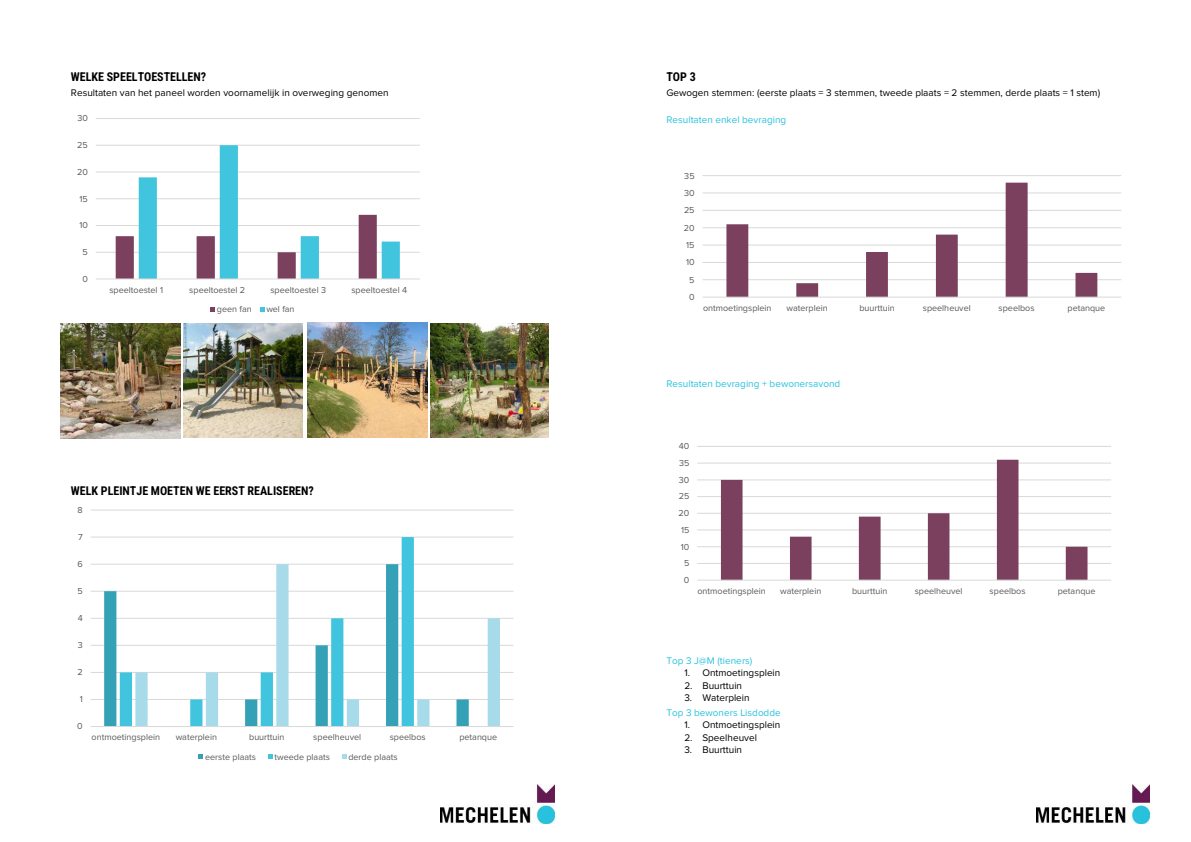
<style>
.page{position:relative;width:1191px;height:842px;background:#fff}
.page>*{position:absolute;margin:0;border:0;box-sizing:border-box;transform-origin:0 0}
.t1{font:700 12px "Roboto Condensed";color:#000}
.t2{font:10px "Proxima Nova";letter-spacing:.005em;color:#000}
.t3{font:10px "Proxima Nova";letter-spacing:.005em;color:#29c2de}
.t4{font:9px "Proxima Nova";color:#595959}
</style>
<div class="page">
<img style="left:441px;top:785px;width:113px;height:38px">
<hr style="left:91px;top:699px;width:422px;height:1px;background:#d9d9d9">
<hr style="left:91px;top:672px;width:422px;height:1px;background:#d9d9d9">
<hr style="left:91px;top:645px;width:422px;height:1px;background:#d9d9d9">
<hr style="left:91px;top:618px;width:422px;height:1px;background:#d9d9d9">
<hr style="left:91px;top:591px;width:422px;height:1px;background:#d9d9d9">
<hr style="left:91px;top:564px;width:422px;height:1px;background:#d9d9d9">
<hr style="left:91px;top:537px;width:422px;height:1px;background:#d9d9d9">
<hr style="left:91px;top:510px;width:422px;height:1px;background:#d9d9d9">
<svg style="left:104px;top:564px;width:16px;height:162px;fill:#34a1b6"></svg>
<svg style="left:120px;top:537px;width:294px;height:189px"></svg>
<svg style="left:135px;top:564px;width:365px;height:162px"></svg>
<hr style="left:91px;top:726px;width:422px;height:1px;background:#d9d9d9">
<svg style="left:199px;top:754px;width:4px;height:5px"></svg>
<svg style="left:268px;top:754px;width:4px;height:5px"></svg>
<svg style="left:342px;top:754px;width:4px;height:5px"></svg>
<hr style="left:96px;top:252px;width:324px;height:1px;background:#d9d9d9">
<hr style="left:96px;top:225px;width:324px;height:1px;background:#d9d9d9">
<hr style="left:96px;top:198px;width:324px;height:1px;background:#d9d9d9">
<hr style="left:96px;top:172px;width:324px;height:1px;background:#d9d9d9">
<hr style="left:96px;top:145px;width:324px;height:1px;background:#d9d9d9">
<hr style="left:96px;top:118px;width:324px;height:1px;background:#d9d9d9">
<svg style="left:116px;top:145px;width:284px;height:134px"></svg>
<hr style="left:96px;top:279px;width:324px;height:1px;background:#d9d9d9">
<svg style="left:210px;top:307px;width:5px;height:4px"></svg>
<svg style="left:260px;top:307px;width:4px;height:4px"></svg>
<img style="left:60px;top:323px;width:120px;height:115px">
<img style="left:184px;top:323px;width:118px;height:115px">
<img style="left:307px;top:323px;width:121px;height:115px">
<img style="left:430px;top:323px;width:119px;height:115px">
<img style="left:1036px;top:785px;width:113px;height:38px">
<hr style="left:697px;top:563px;width:414px;height:1px;background:#d9d9d9">
<hr style="left:697px;top:546px;width:414px;height:1px;background:#d9d9d9">
<hr style="left:697px;top:530px;width:414px;height:1px;background:#d9d9d9">
<hr style="left:697px;top:513px;width:414px;height:1px;background:#d9d9d9">
<hr style="left:697px;top:496px;width:414px;height:1px;background:#d9d9d9">
<hr style="left:697px;top:479px;width:414px;height:1px;background:#d9d9d9">
<hr style="left:697px;top:463px;width:414px;height:1px;background:#d9d9d9">
<hr style="left:697px;top:446px;width:414px;height:1px;background:#d9d9d9">
<svg style="left:721px;top:460px;width:366px;height:120px"></svg>
<hr style="left:697px;top:580px;width:414px;height:1px;background:#d9d9d9">
<hr style="left:702px;top:279px;width:419px;height:1px;background:#d9d9d9">
<hr style="left:702px;top:262px;width:419px;height:1px;background:#d9d9d9">
<hr style="left:702px;top:245px;width:419px;height:1px;background:#d9d9d9">
<hr style="left:702px;top:227px;width:419px;height:1px;background:#d9d9d9">
<hr style="left:702px;top:210px;width:419px;height:1px;background:#d9d9d9">
<hr style="left:702px;top:193px;width:419px;height:1px;background:#d9d9d9">
<hr style="left:702px;top:175px;width:419px;height:1px;background:#d9d9d9">
<svg style="left:726px;top:183px;width:371px;height:114px"></svg>
<hr style="left:702px;top:297px;width:419px;height:1px;background:#d9d9d9">
<h1 class="t1" style="left:71px;top:68px;width:137px">WELKE SPEELTOESTELLEN?</h1>
<p class="t2" style="left:71px;top:87px;width:319px">Resultaten van het paneel worden voornamelijk in overweging genomen</p>
<p class="t4" style="left:77px;top:113px;width:12px">30</p>
<p class="t4" style="left:77px;top:140px;width:12px">25</p>
<p class="t4" style="left:77px;top:167px;width:12px">20</p>
<p class="t4" style="left:80px;top:194px;width:10px">15</p>
<p class="t4" style="left:79px;top:220px;width:10px">10</p>
<p class="t4" style="left:83px;top:247px;width:7px">5</p>
<p class="t4" style="left:82px;top:274px;width:7px">0</p>
<p class="t4" style="left:109px;top:285px;width:55px">speeltoestel 1</p>
<p class="t4" style="left:189px;top:285px;width:57px">speeltoestel 2</p>
<p class="t4" style="left:270px;top:285px;width:57px">speeltoestel 3</p>
<p class="t4" style="left:351px;top:285px;width:57px">speeltoestel 4</p>
<p class="t4" style="left:217px;top:304px;width:36px">geen fan</p>
<p class="t4" style="left:266px;top:304px;width:30px">wel fan</p>
<h1 class="t1" style="left:71px;top:482px;width:244px">WELK PLEINTJE MOETEN WE EERST REALISEREN?</h1>
<p class="t4" style="left:78px;top:505px;width:7px">8</p>
<p class="t4" style="left:78px;top:532px;width:6px">7</p>
<p class="t4" style="left:77px;top:559px;width:7px">6</p>
<p class="t4" style="left:77px;top:586px;width:7px">5</p>
<p class="t4" style="left:78px;top:613px;width:7px">4</p>
<p class="t4" style="left:78px;top:640px;width:7px">3</p>
<p class="t4" style="left:77px;top:667px;width:7px">2</p>
<p class="t4" style="left:80px;top:694px;width:5px">1</p>
<p class="t4" style="left:77px;top:721px;width:7px">0</p>
<p class="t4" style="left:92px;top:732px;width:70px">ontmoetingsplein</p>
<p class="t4" style="left:176px;top:732px;width:43px">waterplein</p>
<p class="t4" style="left:249px;top:732px;width:37px">buurttuin</p>
<p class="t4" style="left:313px;top:732px;width:49px">speelheuvel</p>
<p class="t4" style="left:390px;top:732px;width:37px">speelbos</p>
<p class="t4" style="left:459px;top:732px;width:39px">petanque</p>
<p class="t4" style="left:205px;top:752px;width:52px">eerste plaats</p>
<p class="t4" style="left:274px;top:752px;width:57px">tweede plaats</p>
<p class="t4" style="left:348px;top:752px;width:51px">derde plaats</p>
<h1 class="t1" style="left:666px;top:68px;width:31px">TOP 3</h1>
<p class="t2" style="left:666px;top:87px;width:435px">Gewogen stemmen: (eerste plaats = 3 stemmen, tweede plaats = 2 stemmen, derde plaats = 1 stem)</p>
<p class="t3" style="left:666px;top:114px;width:121px">Resultaten enkel bevraging</p>
<p class="t4" style="left:684px;top:171px;width:12px">35</p>
<p class="t4" style="left:684px;top:188px;width:12px">30</p>
<p class="t4" style="left:684px;top:205px;width:12px">25</p>
<p class="t4" style="left:684px;top:223px;width:12px">20</p>
<p class="t4" style="left:686px;top:240px;width:10px">15</p>
<p class="t4" style="left:686px;top:257px;width:10px">10</p>
<p class="t4" style="left:689px;top:275px;width:7px">5</p>
<p class="t4" style="left:689px;top:292px;width:7px">0</p>
<p class="t4" style="left:703px;top:303px;width:70px">ontmoetingsplein</p>
<p class="t4" style="left:786px;top:303px;width:43px">waterplein</p>
<p class="t4" style="left:859px;top:303px;width:37px">buurttuin</p>
<p class="t4" style="left:922px;top:303px;width:49px">speelheuvel</p>
<p class="t4" style="left:998px;top:303px;width:37px">speelbos</p>
<p class="t4" style="left:1067px;top:303px;width:39px">petanque</p>
<p class="t3" style="left:666px;top:378px;width:175px">Resultaten bevraging + bewonersavond</p>
<p class="t4" style="left:679px;top:441px;width:12px">40</p>
<p class="t4" style="left:679px;top:458px;width:12px">35</p>
<p class="t4" style="left:679px;top:475px;width:12px">30</p>
<p class="t4" style="left:679px;top:491px;width:12px">25</p>
<p class="t4" style="left:678px;top:508px;width:12px">20</p>
<p class="t4" style="left:681px;top:525px;width:10px">15</p>
<p class="t4" style="left:681px;top:542px;width:10px">10</p>
<p class="t4" style="left:684px;top:558px;width:7px">5</p>
<p class="t4" style="left:684px;top:575px;width:7px">0</p>
<p class="t4" style="left:697px;top:586px;width:70px">ontmoetingsplein</p>
<p class="t4" style="left:780px;top:586px;width:43px">waterplein</p>
<p class="t4" style="left:852px;top:586px;width:37px">buurttuin</p>
<p class="t4" style="left:914px;top:586px;width:49px">speelheuvel</p>
<p class="t4" style="left:989px;top:586px;width:37px">speelbos</p>
<p class="t4" style="left:1057px;top:586px;width:39px">petanque</p>
<p class="t3" style="left:666px;top:655px;width:87px">Top 3 J@M (tieners)</p>
<p class="t2" style="left:684px;top:667px;width:97px">1. Ontmoetingsplein</p>
<p class="t2" style="left:684px;top:680px;width:59px">2. Buurttuin</p>
<p class="t2" style="left:684px;top:692px;width:67px">3. Waterplein</p>
<p class="t3" style="left:666px;top:707px;width:116px">Top 3 bewoners Lisdodde</p>
<p class="t2" style="left:684px;top:719px;width:97px">1. Ontmoetingsplein</p>
<p class="t2" style="left:684px;top:732px;width:74px">2. Speelheuvel</p>
<p class="t2" style="left:684px;top:744px;width:59px">3. Buurttuin</p>
</div>
